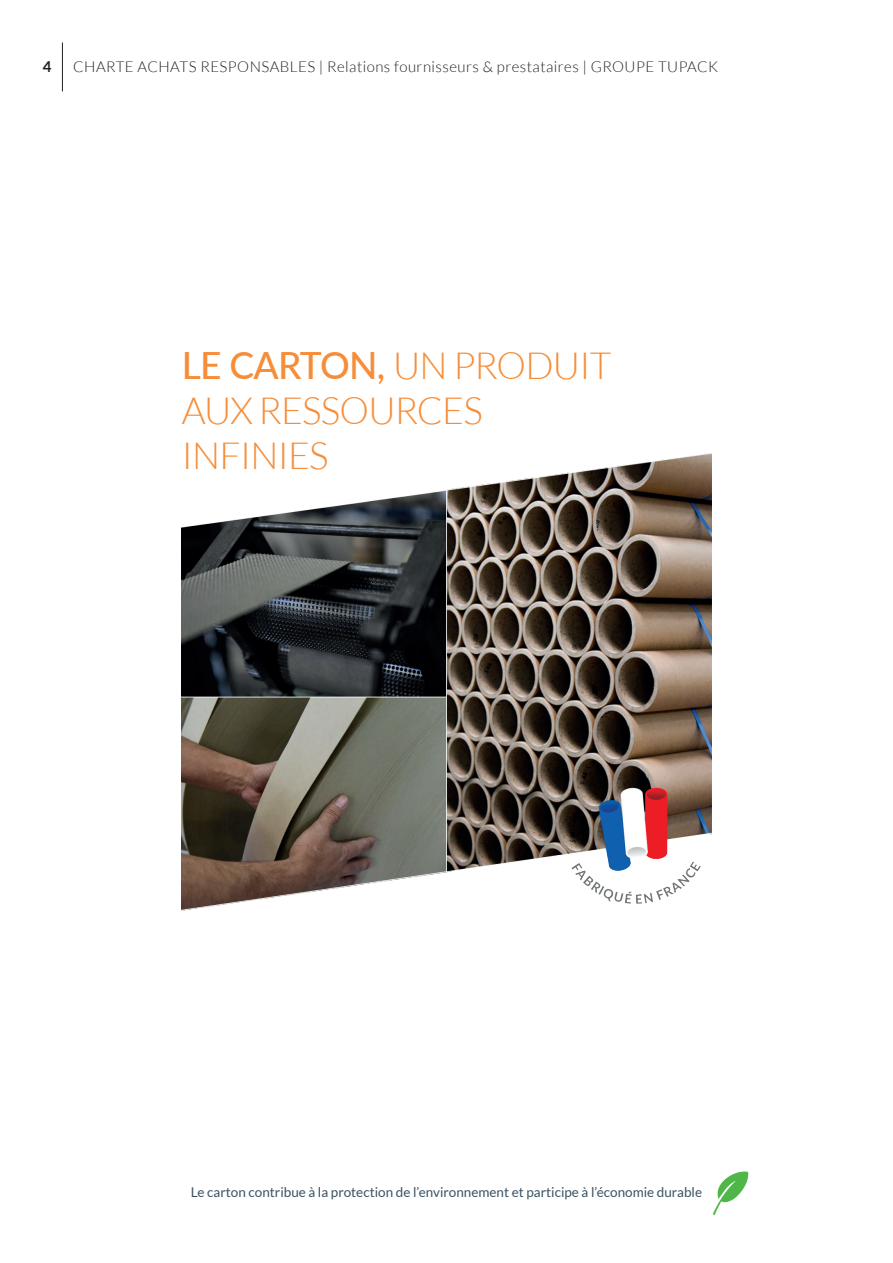
<style>
.page{position:relative;width:893px;height:1263px;background:#fff}
.page>*{position:absolute;margin:0;border:0;box-sizing:border-box;transform-origin:0 0}
.t1{font:300 37.5px/45px "Lato";letter-spacing:-.02em;color:#f68d38}
.t2{font:300 15px "Lato";letter-spacing:.03em;color:#231f20}
.t3{font:700 15px "Lato";color:#231f20}
.t4{font:13.5px "Lato";color:#3b5262}
.s1{font-weight:500}
</style>
<div class="page">
<hr style="left:62px;top:43px;width:1px;height:48px;background:#231f20">
<img style="left:182px;top:454px;width:529px;height:457px">
<svg style="left:713px;top:1171px;width:35px;height:44px"></svg>
<p class="t3" style="left:43px;top:58px;width:10px">4</p>
<p class="t2" style="left:73px;top:58px;width:646px">CHARTE ACHATS RESPONSABLES | Relations fournisseurs &amp; prestataires | GROUPE TUPACK</p>
<h1 class="t1" style="left:182px;top:343px;width:431px"><span class="s1">LE CARTON,</span> UN PRODUIT<br>AUX RESSOURCES<br>INFINIES</h1>
<p class="t4" style="left:191px;top:1185px;width:513px">Le carton contribue à la protection de l’environnement et participe à l’économie durable</p>
</div>
